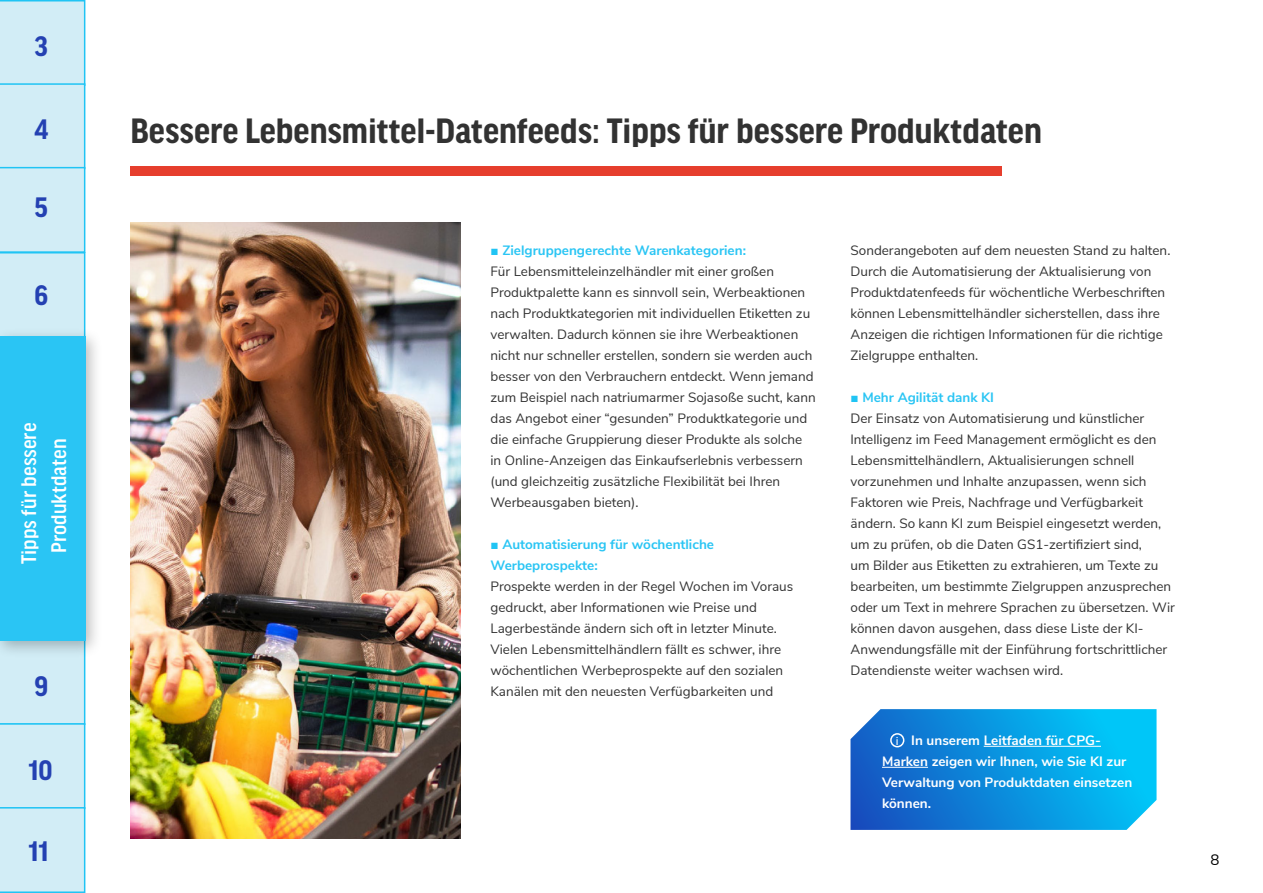
<style>
.page{position:relative;width:1263px;height:893px;background:#fff}
.page>*{position:absolute;margin:0;border:0;box-sizing:border-box;transform-origin:0 0}
.t1{font:700 37.5px "Good Headline Pro Narr";color:#323232}
.t2{font:700 30px "Good Headline Pro Narr";color:#2441b2}
.t3{font:500 22.5px/30px "Good Headline Pro Narr";color:#fff;text-align:center}
.t4{font:15px "Nunito Sans";color:#000}
.t5{font:13.5px/21px "Nunito Sans";color:#323232}
.t6{font:700 13.5px/21px "Nunito Sans";color:#fff}
.t7{font:700 13.5px/21px "Nunito Sans";color:#2ac5f4}
.t8{font:12px "Myriad Pro";color:#fff}
.s1{font-family:"Arial";font-weight:700;color:#20c4f4}
.s2{font-weight:700;color:#2ac5f4}
.s3{font-family:"Arial";color:#20c4f4}
</style>
<div class="page">
<div style="left:0;top:0;width:85px;height:327px;background:#d2edf6"></div>
<div style="left:130px;top:166px;width:872px;height:10px;background:#e63e2d"></div>
<img style="left:130px;top:223px;width:330px;height:615px">
<div style="left:0;top:658px;width:85px;height:235px;background:#d2edf6"></div>
<svg style="left:850px;top:709px;width:306px;height:121px;background:#1194df"></svg>
<hr style="left:984px;top:746px;width:117px;height:1px;background:#fff">
<hr style="left:882px;top:767px;width:46px;height:1px;background:#fff">
<div style="left:890px;top:733px;width:14px;height:14px;border:2px solid #fff;border-radius:50%"></div>
<div style="left:0;top:327px;width:103px;height:331px;background:#000;opacity:.26"></div>
<div style="left:0;top:336px;width:85px;height:305px;background:#2ac5f4"></div>
<h2 class="t2" style="left:34px;top:31px;width:15px">3</h2>
<h2 class="t2" style="left:34px;top:115px;width:15px">4</h2>
<h2 class="t2" style="left:34px;top:192px;width:15px">5</h2>
<h2 class="t2" style="left:34px;top:280px;width:15px">6</h2>
<h3 class="t3" style="left:14px;top:564px;width:143px;rotate:-90deg">Tipps für bessere<br>Produktdaten</h3>
<h2 class="t2" style="left:34px;top:671px;width:15px">9</h2>
<h2 class="t2" style="left:28px;top:755px;width:26px">10</h2>
<h2 class="t2" style="left:28px;top:836px;width:22px">11</h2>
<h1 class="t1" style="left:130px;top:112px;width:913px">Bessere Lebensmittel-Datenfeeds: Tipps für bessere Produktdaten</h1>
<p class="t5" style="left:490px;top:239px;width:327px"><span class="s1">■</span> <span class="s2">Zielgruppengerechte Warenkategorien:<br></span>Für Lebensmitteleinzelhändler mit einer großen Produktpalette kann es sinnvoll sein, Werbeaktionen nach Produktkategorien mit individuellen Etiketten zu verwalten. Dadurch können sie ihre Werbeaktionen nicht nur schneller erstellen, sondern sie werden auch besser von den Verbrauchern entdeckt. Wenn jemand zum Beispiel nach natriumarmer Sojasoße sucht, kann das Angebot einer “gesunden” Produktkategorie und die einfache Gruppierung dieser Produkte als solche in Online-Anzeigen das Einkaufserlebnis verbessern (und gleichzeitig zusätzliche Flexibilität bei Ihren Werbeausgaben bieten).</p>
<p class="t7" style="left:490px;top:533px;width:225px"><span class="s3">■</span> Automatisierung für wöchentliche<br>Werbeprospekte:</p>
<p class="t5" style="left:490px;top:575px;width:304px">Prospekte werden in der Regel Wochen im Voraus gedruckt, aber Informationen wie Preise und Lagerbestände ändern sich oft in letzter Minute.<br>Vielen Lebensmittelhändlern fällt es schwer, ihre wöchentlichen Werbeprospekte auf den sozialen Kanälen mit den neuesten Verfügbarkeiten und</p>
<p class="t5" style="left:850px;top:239px;width:321px">Sonderangeboten auf dem neuesten Stand zu halten.<br>Durch die Automatisierung der Aktualisierung von Produktdatenfeeds für wöchentliche Werbeschriften können Lebensmittelhändler sicherstellen, dass ihre Anzeigen die richtigen Informationen für die richtige Zielgruppe enthalten.</p>
<p class="t5" style="left:850px;top:386px;width:326px"><span class="s1">■</span> <span class="s2">Mehr Agilität dank KI<br></span>Der Einsatz von Automatisierung und künstlicher Intelligenz im Feed Management ermöglicht es den Lebensmittelhändlern, Aktualisierungen schnell vorzunehmen und Inhalte anzupassen, wenn sich Faktoren wie Preis, Nachfrage und Verfügbarkeit ändern. So kann KI zum Beispiel eingesetzt werden, um zu prüfen, ob die Daten GS1-zertifiziert sind,<br>um Bilder aus Etiketten zu extrahieren, um Texte zu bearbeiten, um bestimmte Zielgruppen anzusprechen oder um Text in mehrere Sprachen zu übersetzen. Wir können davon ausgehen, dass diese Liste der KI-Anwendungsfälle mit der Einführung fortschrittlicher Datendienste weiter wachsen wird.</p>
<p class="t6" style="left:882px;top:729px;width:252px;text-indent:29px">In unserem Leitfaden für CPG-<br>Marken zeigen wir Ihnen, wie Sie KI zur<br>Verwaltung von Produktdaten einsetzen können.</p>
<p class="t8" style="left:896px;top:733px;width:4px">i</p>
<p class="t4" style="left:1210px;top:849px;width:10px">8</p>
</div>
